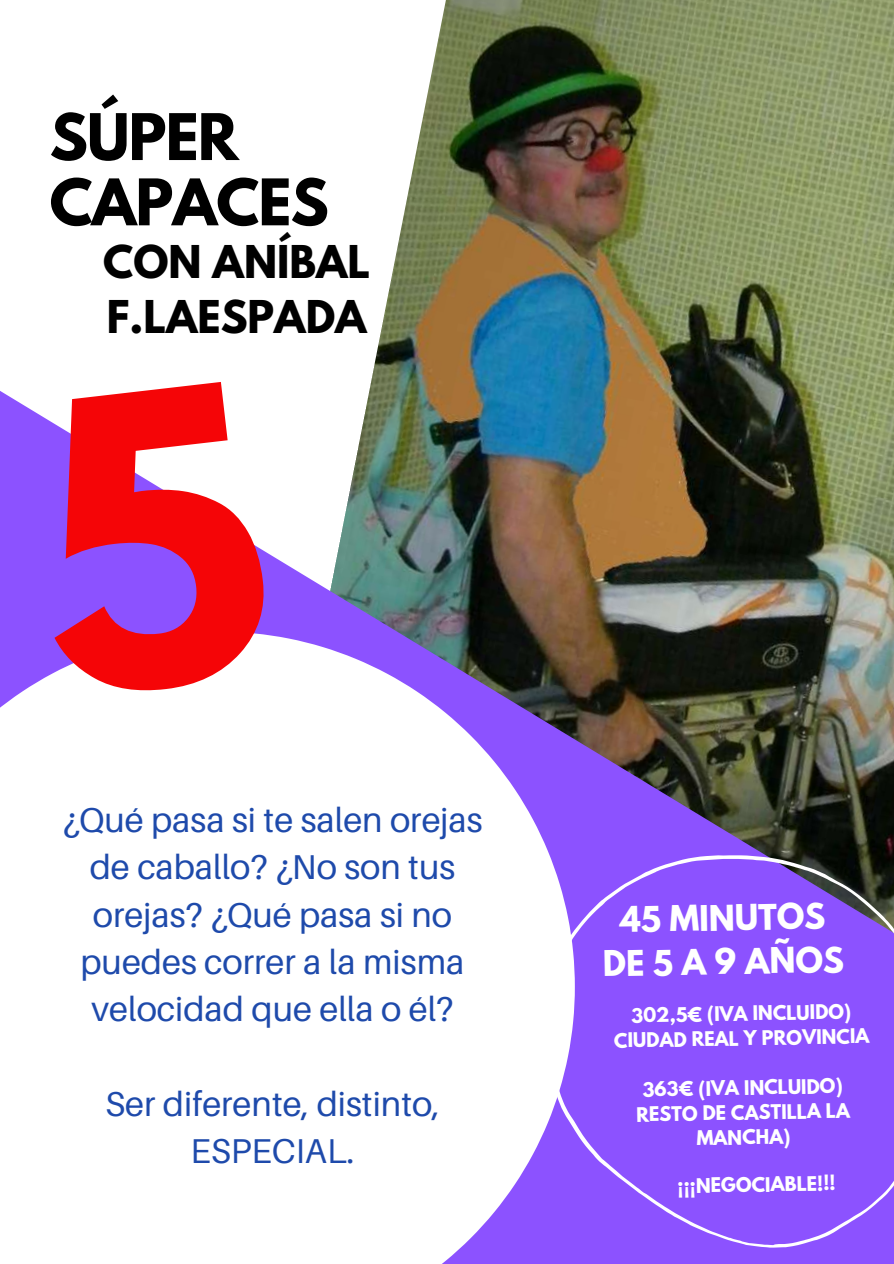
<style>
.page{position:relative;width:894px;height:1264px;background:#fff}
.page>*{position:absolute;margin:0;border:0;box-sizing:border-box;transform-origin:0 0}
.t1{font:700 56.85px/65.2px "League Spartan";letter-spacing:-.015em;color:#000}
.t2{font:700 40.05px/55.2px "League Spartan";color:#000}
.t3{font:34.5px/47.2px "Aileron";color:#1e4aab;text-align:center}
.t4{font:700 31.35px/43.8px "League Spartan";color:#fff;text-align:center}
.t5{font:700 17.85px/24.8px "League Spartan";color:#fff;text-align:center}
</style>
<div class="page">
<img style="left:372px;top:0;width:521px;height:376px">
<img style="left:0;top:376px;width:893px;height:887px">
<svg style="left:0;top:631px;width:574px;height:632px"></svg>
<svg style="left:546px;top:855px;width:347px;height:392px;background:#8f5af7"></svg>
<svg style="left:27px;top:376px;width:247px;height:324px"></svg>
<h1 class="t1" style="left:50px;top:112px;width:280px">SÚPER<br>CAPACES</h1>
<p class="t2" style="left:103px;top:239px;width:268px">CON ANÍBAL<br>F.LAESPADA</p>
<p class="t3" style="left:62px;top:795px;width:422px">¿Qué pasa si te salen orejas de caballo? ¿No son tus orejas? ¿Qué pasa si no puedes correr a la misma velocidad que ella o él?</p>
<p class="t3" style="left:105px;top:1079px;width:336px">Ser diferente, distinto,<br>ESPECIAL.</p>
<p class="t4" style="left:601px;top:902px;width:242px;rotate:-1deg">45 MINUTOS<br>DE 5 A 9 AÑOS</p>
<p class="t5" style="left:613px;top:1005px;width:257px;rotate:-1deg">302,5€ (IVA INCLUIDO)<br>CIUDAD REAL Y PROVINCIA</p>
<p class="t5" style="left:635px;top:1079px;width:215px;rotate:-1deg">363€ (IVA INCLUIDO)<br>RESTO DE CASTILLA LA<br>MANCHA)</p>
<p class="t5" style="left:677px;top:1175px;width:160px;rotate:-1deg">¡¡¡NEGOCIABLE!!!</p>
</div>
